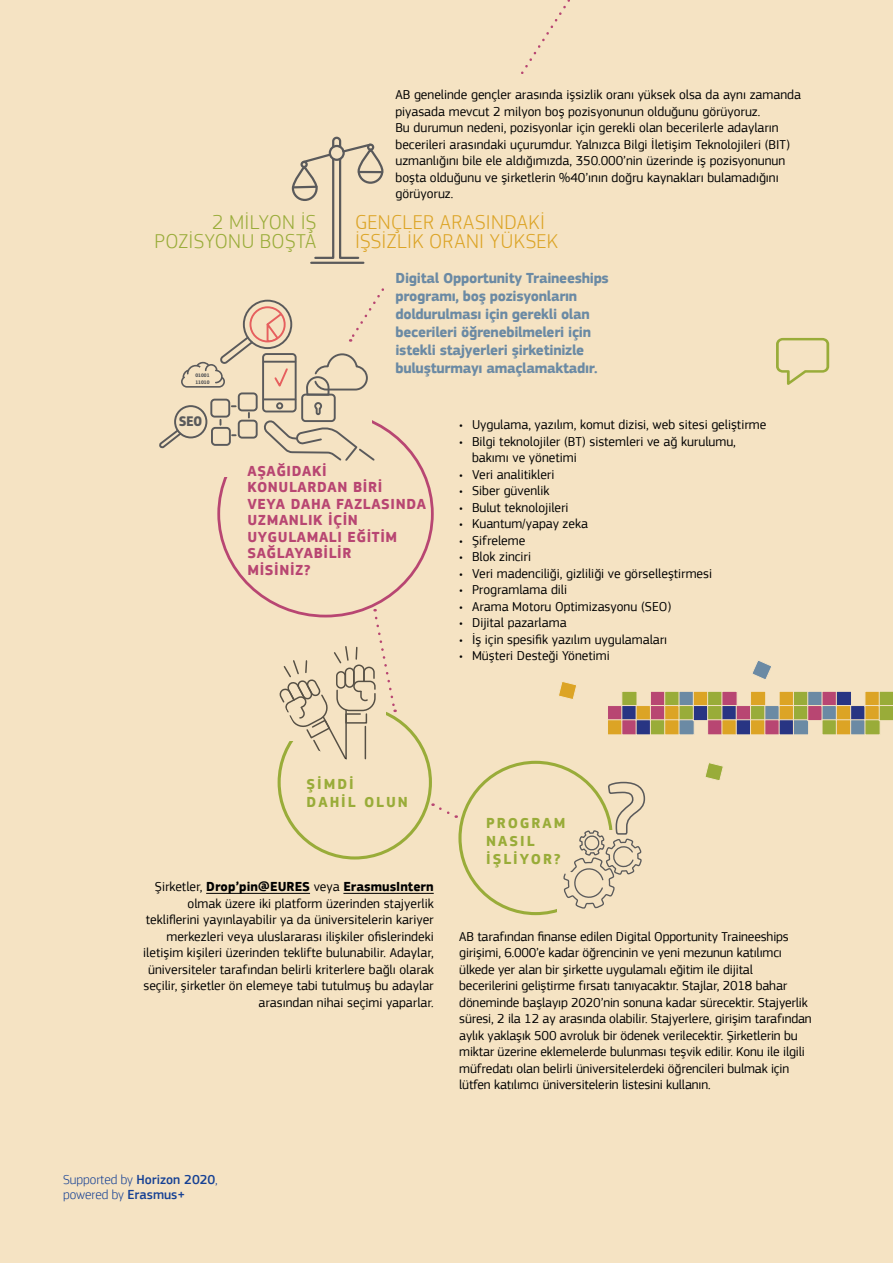
<style>
.page{position:relative;width:893px;height:1263px;background:#f5e3c3}
.page>*{position:absolute;margin:0;border:0;box-sizing:border-box;transform-origin:0 0}
.t1{font:300 21px/19.5px "EC Square Sans Pro";letter-spacing:.02em;color:#dca425}
.t2{font:300 21px/19.5px "EC Square Sans Pro";letter-spacing:.015em;color:#99ac39;text-align:right}
.t3{font:700 15px/18px "EC Square Sans Pro";letter-spacing:-.02em;color:#6b8aa4}
.t4{font:700 15px/16.5px "EC Square Sans Pro";letter-spacing:.04em;color:#b84672}
.t5{font:700 15px/18px "EC Square Sans Pro";letter-spacing:.13em;color:#99ac39}
.t6{font:700 14.55px "EC Square Sans Cond Pro";color:#5a5a5b}
.t7{font:13.5px/16.5px "EC Square Sans Pro";color:#000}
.t8{font:300 13.5px/15px "EC Square Sans Pro";color:#164194}
.t9{font:700 5.4px/6.4px "EC Square Sans Cond Pro";color:#5a5a5b}
.s1{font-weight:700}
.s2{font-weight:500}
</style>
<div class="page">
<div style="left:607px;top:705px;width:16px;height:16px;background:#b84672;border:1px solid #f5e3c3"></div>
<div style="left:607px;top:719px;width:16px;height:16px;background:#dca425;border:1px solid #f5e3c3"></div>
<div style="left:621px;top:691px;width:16px;height:16px;background:#99ac39;border:1px solid #f5e3c3"></div>
<div style="left:621px;top:705px;width:16px;height:16px;background:#283583;border:1px solid #f5e3c3"></div>
<div style="left:621px;top:719px;width:16px;height:16px;background:#b84672;border:1px solid #f5e3c3"></div>
<div style="left:636px;top:705px;width:16px;height:16px;background:#dca425;border:1px solid #f5e3c3"></div>
<div style="left:636px;top:719px;width:16px;height:16px;background:#283583;border:1px solid #f5e3c3"></div>
<div style="left:650px;top:691px;width:16px;height:16px;background:#b84672;border:1px solid #f5e3c3"></div>
<div style="left:650px;top:705px;width:16px;height:16px;background:#b84672;border:1px solid #f5e3c3"></div>
<div style="left:650px;top:719px;width:16px;height:16px;background:#99ac39;border:1px solid #f5e3c3"></div>
<div style="left:664px;top:691px;width:16px;height:16px;background:#99ac39;border:1px solid #f5e3c3"></div>
<div style="left:664px;top:705px;width:16px;height:16px;background:#dca425;border:1px solid #f5e3c3"></div>
<div style="left:664px;top:719px;width:16px;height:16px;background:#dca425;border:1px solid #f5e3c3"></div>
<div style="left:679px;top:691px;width:16px;height:16px;background:#6b8aa4;border:1px solid #f5e3c3"></div>
<div style="left:679px;top:705px;width:16px;height:16px;background:#99ac39;border:1px solid #f5e3c3"></div>
<div style="left:679px;top:719px;width:16px;height:16px;background:#6b8aa4;border:1px solid #f5e3c3"></div>
<div style="left:693px;top:691px;width:16px;height:16px;background:#dca425;border:1px solid #f5e3c3"></div>
<div style="left:693px;top:705px;width:16px;height:16px;background:#283583;border:1px solid #f5e3c3"></div>
<div style="left:707px;top:691px;width:16px;height:16px;background:#99ac39;border:1px solid #f5e3c3"></div>
<div style="left:707px;top:705px;width:16px;height:16px;background:#99ac39;border:1px solid #f5e3c3"></div>
<div style="left:707px;top:719px;width:16px;height:16px;background:#b84672;border:1px solid #f5e3c3"></div>
<div style="left:721px;top:691px;width:16px;height:16px;background:#b84672;border:1px solid #f5e3c3"></div>
<div style="left:721px;top:705px;width:16px;height:16px;background:#283583;border:1px solid #f5e3c3"></div>
<div style="left:721px;top:719px;width:16px;height:16px;background:#dca425;border:1px solid #f5e3c3"></div>
<svg style="left:752px;top:661px;width:19px;height:18px"></svg>
<div style="left:736px;top:705px;width:16px;height:16px;background:#b84672;border:1px solid #f5e3c3"></div>
<div style="left:736px;top:719px;width:16px;height:16px;background:#283583;border:1px solid #f5e3c3"></div>
<div style="left:750px;top:691px;width:16px;height:16px;background:#dca425;border:1px solid #f5e3c3"></div>
<div style="left:750px;top:705px;width:16px;height:16px;background:#99ac39;border:1px solid #f5e3c3"></div>
<div style="left:750px;top:719px;width:16px;height:16px;background:#dca425;border:1px solid #f5e3c3"></div>
<div style="left:764px;top:705px;width:16px;height:16px;background:#6b8aa4;border:1px solid #f5e3c3"></div>
<div style="left:764px;top:719px;width:16px;height:16px;background:#b84672;border:1px solid #f5e3c3"></div>
<svg style="left:559px;top:682px;width:17px;height:17px"></svg>
<div style="left:779px;top:691px;width:16px;height:16px;background:#dca425;border:1px solid #f5e3c3"></div>
<div style="left:779px;top:705px;width:16px;height:16px;background:#dca425;border:1px solid #f5e3c3"></div>
<div style="left:779px;top:719px;width:16px;height:16px;background:#283583;border:1px solid #f5e3c3"></div>
<div style="left:793px;top:691px;width:16px;height:16px;background:#99ac39;border:1px solid #f5e3c3"></div>
<div style="left:793px;top:705px;width:16px;height:16px;background:#99ac39;border:1px solid #f5e3c3"></div>
<div style="left:793px;top:719px;width:16px;height:16px;background:#6b8aa4;border:1px solid #f5e3c3"></div>
<div style="left:807px;top:691px;width:16px;height:16px;background:#6b8aa4;border:1px solid #f5e3c3"></div>
<div style="left:807px;top:705px;width:16px;height:16px;background:#b84672;border:1px solid #f5e3c3"></div>
<div style="left:822px;top:691px;width:16px;height:16px;background:#b84672;border:1px solid #f5e3c3"></div>
<div style="left:822px;top:705px;width:16px;height:16px;background:#6b8aa4;border:1px solid #f5e3c3"></div>
<div style="left:822px;top:719px;width:16px;height:16px;background:#99ac39;border:1px solid #f5e3c3"></div>
<div style="left:836px;top:691px;width:16px;height:16px;background:#283583;border:1px solid #f5e3c3"></div>
<div style="left:836px;top:705px;width:16px;height:16px;background:#dca425;border:1px solid #f5e3c3"></div>
<div style="left:836px;top:719px;width:16px;height:16px;background:#dca425;border:1px solid #f5e3c3"></div>
<div style="left:850px;top:705px;width:16px;height:16px;background:#283583;border:1px solid #f5e3c3"></div>
<div style="left:850px;top:719px;width:16px;height:16px;background:#6b8aa4;border:1px solid #f5e3c3"></div>
<div style="left:864px;top:691px;width:16px;height:16px;background:#dca425;border:1px solid #f5e3c3"></div>
<div style="left:864px;top:705px;width:16px;height:16px;background:#dca425;border:1px solid #f5e3c3"></div>
<div style="left:864px;top:719px;width:16px;height:16px;background:#99ac39;border:1px solid #f5e3c3"></div>
<svg style="left:705px;top:763px;width:18px;height:17px"></svg>
<svg style="left:879px;top:691px;width:14px;height:30px"></svg>
<svg style="left:776px;top:338px;width:53px;height:47px"></svg>
<svg style="left:433px;top:803px;width:24px;height:15px"></svg>
<hr style="left:206px;top:893px;width:104px;height:1px;background:#000">
<hr style="left:343px;top:893px;width:91px;height:1px;background:#000">
<hr style="left:311px;top:262px;width:52px;height:2px;background:#5a5a5b">
<div style="left:357px;top:149px;width:26px;height:35px;border:2px solid #5a5a5b;border-radius:12px"></div>
<hr style="left:359px;top:171px;width:23px;height:2px;background:#5a5a5b">
<div style="left:367px;top:144px;width:7px;height:7px;border:2px solid #5a5a5b;border-radius:50%"></div>
<svg style="left:291px;top:137px;width:82px;height:122px"></svg>
<svg style="left:279px;top:609px;width:118px;height:151px"></svg>
<svg style="left:563px;top:781px;width:83px;height:128px"></svg>
<svg style="left:159px;top:305px;width:216px;height:156px"></svg>
<p class="t7" style="left:395px;top:86px;width:407px">AB genelinde gençler arasında işsizlik oranı yüksek olsa da aynı zamanda piyasada mevcut 2 milyon boş pozisyonunun olduğunu görüyoruz.<br>Bu durumun nedeni, pozisyonlar için gerekli olan becerilerle adayların becerileri arasındaki uçurumdur. Yalnızca Bilgi İletişim Teknolojileri (BIT) uzmanlığını bile ele aldığımızda, 350.000’nin üzerinde iş pozisyonunun boşta olduğunu ve şirketlerin %40’ının doğru kaynakları bulamadığını görüyoruz.</p>
<h1 class="t2" style="left:155px;top:212px;width:163px">2 MİLYON İŞ<br>POZİSYONU BOŞTA</h1>
<h1 class="t1" style="left:355px;top:212px;width:205px">GENÇLER ARASINDAKİ<br>İŞSİZLİK ORANI YÜKSEK</h1>
<p class="t9" style="left:195px;top:372px;width:16px">01001<br>11010</p>
<p class="t6" style="left:179px;top:413px;width:24px">SEO</p>
<p class="t3" style="left:395px;top:270px;width:215px">Digital Opportunity Traineeships programı, boş pozisyonların doldurulması için gerekli olan becerileri öğrenebilmeleri için istekli stajyerleri şirketinizle buluşturmayı amaçlamaktadır.</p>
<p class="t4" style="left:247px;top:463px;width:180px">AŞAĞIDAKİ<br>KONULARDAN BİRİ<br>VEYA DAHA FAZLASINDA<br>UZMANLIK İÇİN<br>UYGULAMALI EĞİTİM<br>SAĞLAYABİLİR<br>MİSİNİZ?</p>
<p class="t7" style="left:459px;top:416px;width:309px">• Uygulama, yazılım, komut dizisi, web sitesi geliştirme</p>
<p class="t7" style="left:472px;top:433px;width:265px;text-indent:-13px">• Bilgi teknolojiler (BT) sistemleri ve ağ kurulumu, bakımı ve yönetimi</p>
<p class="t7" style="left:459px;top:466px;width:97px">• Veri analitikleri</p>
<p class="t7" style="left:459px;top:482px;width:92px">• Siber güvenlik</p>
<p class="t7" style="left:459px;top:499px;width:111px">• Bulut teknolojileri</p>
<p class="t7" style="left:459px;top:515px;width:130px">• Kuantum/yapay zeka</p>
<p class="t7" style="left:459px;top:532px;width:68px">• Şifreleme</p>
<p class="t7" style="left:459px;top:548px;width:73px">• Blok zinciri</p>
<p class="t7" style="left:459px;top:565px;width:254px">• Veri madenciliği, gizliliği ve görselleştirmesi</p>
<p class="t7" style="left:459px;top:581px;width:109px">• Programlama dili</p>
<p class="t7" style="left:459px;top:598px;width:214px">• Arama Motoru Optimizasyonu (SEO)</p>
<p class="t7" style="left:459px;top:614px;width:109px">• Dijital pazarlama</p>
<p class="t7" style="left:459px;top:631px;width:209px">• İş için spesifik yazılım uygulamaları</p>
<p class="t7" style="left:459px;top:647px;width:152px">• Müşteri Desteği Yönetimi</p>
<p class="t5" style="left:307px;top:775px;width:103px">ŞİMDİ<br>DAHİL OLUN</p>
<p class="t5" style="left:486px;top:814px;width:81px">PROGRAM<br>NASIL<br>İŞLİYOR?</p>
<p class="t7" style="left:143px;top:878px;width:292px;text-align:right">Şirketler, <span class="s1">Drop’pin@EURES</span> veya <span class="s1">ErasmusIntern </span>olmak üzere iki platform üzerinden stajyerlik tekliflerini yayınlayabilir ya da üniversitelerin kariyer merkezleri veya uluslararası ilişkiler ofislerindeki iletişim kişileri üzerinden teklifte bulunabilir. Adaylar, üniversiteler tarafından belirli kriterlere bağlı olarak seçilir, şirketler ön elemeye tabi tutulmuş bu adaylar arasından nihai seçimi yaparlar.</p>
<p class="t7" style="left:459px;top:928px;width:354px">AB tarafından finanse edilen Digital Opportunity Traineeships girişimi, 6.000’e kadar öğrencinin ve yeni mezunun katılımcı ülkede yer alan bir şirkette uygulamalı eğitim ile dijital becerilerini geliştirme fırsatı tanıyacaktır. Stajlar, 2018 bahar döneminde başlayıp 2020’nin sonuna kadar sürecektir. Stajyerlik süresi, 2 ila 12 ay arasında olabilir. Stajyerlere, girişim tarafından aylık yaklaşık 500 avroluk bir ödenek verilecektir. Şirketlerin bu miktar üzerine eklemelerde bulunması teşvik edilir. Konu ile ilgili müfredatı olan belirli üniversitelerdeki öğrencileri bulmak için lütfen katılımcı üniversitelerin listesini kullanın.</p>
<p class="t8" style="left:63px;top:1172px;width:156px">Supported by <span class="s2">Horizon 2020</span>, powered by <span class="s2">Erasmus+</span></p>
</div>
